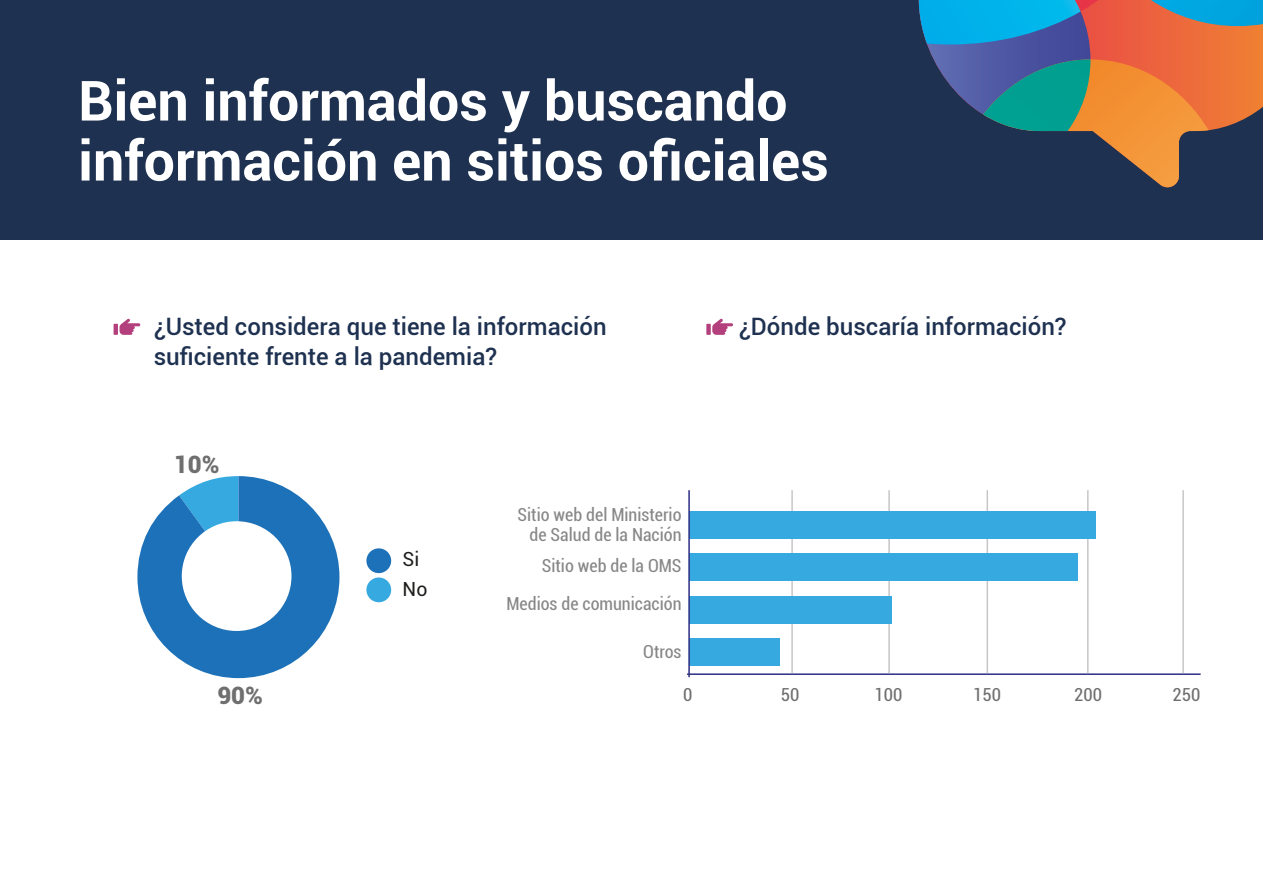
<style>
.page{position:relative;width:1263px;height:893px;background:#fff}
.page>*{position:absolute;margin:0;border:0;box-sizing:border-box;transform-origin:0 0}
.t1{font:700 55.5px/60px "Roboto";color:#fff}
.t2{font:500 24px/30px "Roboto";color:#1e3150}
.t3{font:900 24px "Roboto";color:#706f6f}
.t4{font:19.5px/30px "Roboto";color:#1d1d1b}
.t5{font:condensed 18px/19.5px "Roboto";color:#878787;text-align:right}
.t6{font:condensed 18px "Roboto";color:#706f6f}
</style>
<div class="page">
<div style="left:0;top:0;width:1263px;height:240px;background:#1e3150"></div>
<svg style="left:919px;top:0;width:344px;height:187px"></svg>
<svg style="left:137px;top:476px;width:202px;height:202px"></svg>
<div style="left:366px;top:577px;width:25px;height:25px;background:#36a9e1;border-radius:50%"></div>
<div style="left:366px;top:548px;width:25px;height:25px;background:#1d71b8;border-radius:50%"></div>
<div style="left:182px;top:521px;width:109px;height:110px;background:#fff;border-radius:50%"></div>
<hr style="left:687px;top:673px;width:514px;height:2px;background:#2d2e83">
<hr style="left:791px;top:490px;width:2px;height:183px;background:#c6c6c6">
<hr style="left:888px;top:490px;width:2px;height:183px;background:#c6c6c6">
<hr style="left:986px;top:490px;width:2px;height:183px;background:#c6c6c6">
<hr style="left:1087px;top:490px;width:1px;height:183px;background:#c6c6c6">
<hr style="left:1182px;top:490px;width:2px;height:183px;background:#c6c6c6">
<div style="left:689px;top:553px;width:389px;height:27px;background:#36a9e1"></div>
<div style="left:689px;top:511px;width:406px;height:27px;background:#36a9e1"></div>
<div style="left:689px;top:597px;width:203px;height:27px;background:#36a9e1"></div>
<div style="left:689px;top:639px;width:91px;height:27px;background:#36a9e1"></div>
<hr style="left:688px;top:490px;width:2px;height:187px;background:#2d2e83">
<svg style="left:120px;top:319px;width:20px;height:16px"></svg>
<hr style="left:114px;top:324px;width:4px;height:11px;background:#b33f7c">
<svg style="left:712px;top:319px;width:21px;height:16px"></svg>
<div style="left:706px;top:324px;width:5px;height:11px;background:#b33f7c"></div>
<h1 class="t1" style="left:78px;top:69px;width:752px">Bien informados y buscando información en sitios oficiales</h1>
<p class="t2" style="left:154px;top:310px;width:454px">¿Usted considera que tiene la información suficiente frente a la pandemia?</p>
<p class="t2" style="left:739px;top:310px;width:329px">¿Dónde buscaría información?</p>
<p class="t3" style="left:174px;top:448px;width:47px">10%</p>
<p class="t3" style="left:217px;top:679px;width:47px">90%</p>
<p class="t4" style="left:403px;top:544px;width:26px">Si<br>No</p>
<p class="t5" style="left:518px;top:504px;width:165px">Sitio web del Ministerio de Salud de la Nación</p>
<p class="t5" style="left:506px;top:546px;width:177px;line-height:38.1px">Sitio web de la OMS<br>Medios de comunicación</p>
<p class="t5" style="left:643px;top:641px;width:40px">Otros</p>
<p class="t6" style="left:683px;top:682px;width:11px">0</p>
<p class="t6" style="left:781px;top:682px;width:20px">50</p>
<p class="t6" style="left:874px;top:682px;width:29px">100</p>
<p class="t6" style="left:973px;top:682px;width:29px">150</p>
<p class="t6" style="left:1074px;top:682px;width:29px">200</p>
<p class="t6" style="left:1172px;top:682px;width:29px">250</p>
</div>
